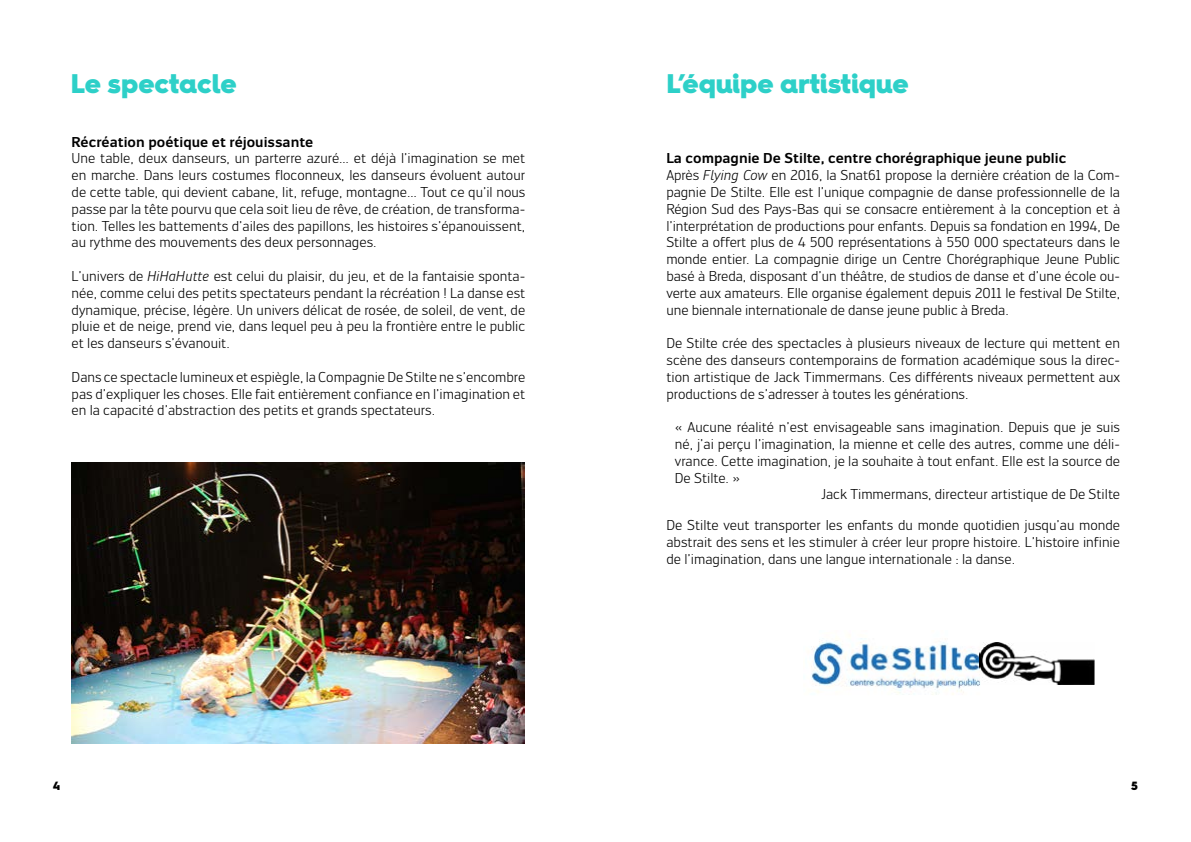
<style>
.page{position:relative;width:1191px;height:842px;background:#fff}
.page>*{position:absolute;margin:0;border:0;box-sizing:border-box;transform-origin:0 0}
.t1{font:900 27px "Hurme Geometric Sans 4";color:#2dd0c8}
.t2{font:14px/16.8px "Engel New Sans PRO";letter-spacing:-.005em;color:#000;text-align:justify}
.t3{font:700 14px "Engel New Sans PRO";color:#000}
.t4{font:900 12px "Hurme Geometric Sans 4";color:#000}
.s1{font-style:italic}
.s2{font-weight:700}
</style>
<div class="page">
<img style="left:72px;top:462px;width:452px;height:281px">
<img style="left:811px;top:635px;width:173px;height:60px">
<img style="left:979px;top:643px;width:115px;height:41px">
<h1 class="t1" style="left:71px;top:64px;width:167px">Le spectacle</h1>
<p class="t3" style="left:72px;top:133px;width:243px">Récréation poétique et réjouissante</p>
<p class="t2" style="left:72px;top:150px;width:455px">Une table, deux danseurs, un parterre azuré… et déjà l’imagination se met en marche. Dans leurs costumes floconneux, les danseurs évoluent autour de cette table, qui devient cabane, lit, refuge, montagne… Tout ce qu’il nous passe par la tête pourvu que cela soit lieu de rêve, de création, de transforma&shy;tion. Telles les battements d’ailes des papillons, les histoires s’épanouissent, au rythme des mouvements des deux personnages.</p>
<p class="t2" style="left:72px;top:268px;width:455px">L’univers de <span class="s1">HiHaHutte</span> est celui du plaisir, du jeu, et de la fantaisie sponta&shy;née, comme celui des petits spectateurs pendant la récréation ! La danse est dynamique, précise, légère. Un univers délicat de rosée, de soleil, de vent, de pluie et de neige, prend vie, dans lequel peu à peu la frontière entre le public et les danseurs s’évanouit.</p>
<p class="t2" style="left:72px;top:368px;width:455px">Dans ce spectacle lumineux et espiègle, la Compagnie De Stilte ne s’encombre pas d’expliquer les choses. Elle fait entièrement confiance en l’imagination et en la capacité d’abstraction des petits et grands spectateurs.</p>
<p class="t4" style="left:53px;top:777px;width:9px">4</p>
<h1 class="t1" style="left:666px;top:64px;width:244px">L’équipe artistique</h1>
<p class="t2" style="left:666px;top:150px;width:455px;text-align:left"><span class="s2">La compagnie De Stilte, centre chorégraphique jeune public<br></span>Après <span class="s1">Flying Cow</span> en 2016, la Snat61 propose la dernière création de la Com&shy;pagnie De Stilte. Elle est l’unique compagnie de danse professionnelle de la Région Sud des Pays-Bas qui se consacre entièrement à la conception et à l’interprétation de productions pour enfants. Depuis sa fondation en 1994, De Stilte a offert plus de 4 500 représentations à 550 000 spectateurs dans le monde entier. La compagnie dirige un Centre Chorégraphique Jeune Public basé à Breda, disposant d’un théâtre, de studios de danse et d’une école ou&shy;verte aux amateurs. Elle organise également depuis 2011 le festival De Stilte, une biennale internationale de danse jeune public à Breda.</p>
<p class="t2" style="left:666px;top:335px;width:455px">De Stilte crée des spectacles à plusieurs niveaux de lecture qui mettent en scène des danseurs contemporains de formation académique sous la direc&shy;tion artistique de Jack Timmermans. Ces différents niveaux permettent aux productions de s’adresser à toutes les générations.</p>
<p class="t2" style="left:675px;top:419px;width:447px">« Aucune réalité n’est envisageable sans imagination. Depuis que je suis</p>
<p class="t2" style="left:675px;top:436px;width:447px">né, j’ai perçu l’imagination, la mienne et celle des autres, comme une déli-</p>
<p class="t2" style="left:675px;top:452px;width:447px">vrance. Cette imagination, je la souhaite à tout enfant. Elle est la source de</p>
<p class="t2" style="left:675px;top:469px;width:67px">De Stilte. »</p>
<p class="t2" style="left:821px;top:486px;width:300px">Jack Timmermans, directeur artistique de De Stilte</p>
<p class="t2" style="left:666px;top:517px;width:455px">De Stilte veut transporter les enfants du monde quotidien jusqu’au monde abstrait des sens et les stimuler à créer leur propre histoire. L’histoire infinie de l’imagination, dans une langue internationale : la danse.</p>
<p class="t4" style="left:1131px;top:777px;width:8px">5</p>
</div>
